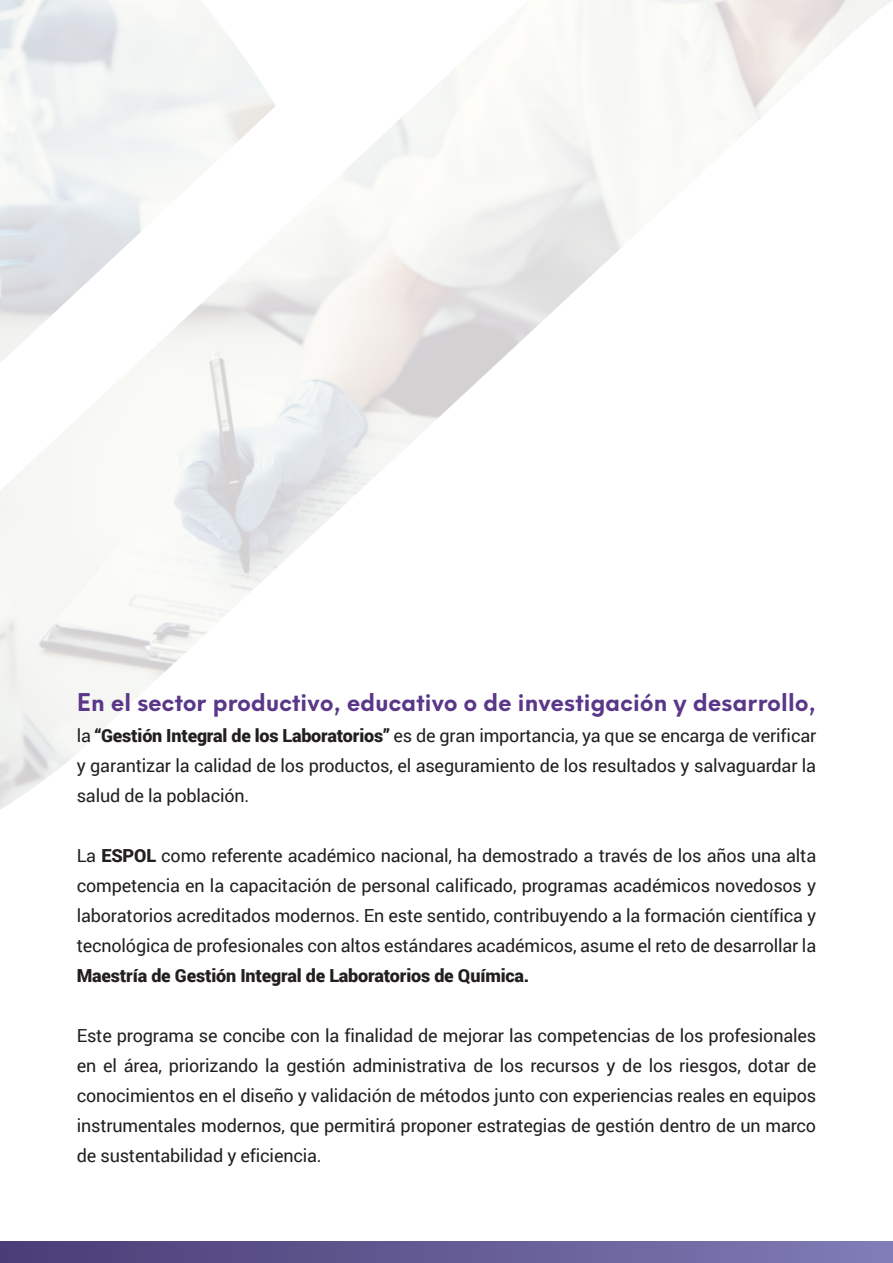
<style>
.page{position:relative;width:893px;height:1263px;background:#fff}
.page>*{position:absolute;margin:0;border:0;box-sizing:border-box;transform-origin:0 0}
.t1{font:700 23.85px "Neue Hans Kendrick";letter-spacing:.01em;color:#5a3789}
.t2{font:18px/30px "Roboto";letter-spacing:-.01em;color:#231f20;text-align:justify}
.t3{font:900 18px "Roboto";letter-spacing:-.01em;color:#231f20}
.s1{font-weight:900}
</style>
<div class="page">
<div style="left:0;top:1242px;width:893px;height:21px;background:linear-gradient(to right,#4a3c75,#7f7cb5)"></div>
<img style="left:0;top:0;width:892px;height:810px">
<h1 class="t1" style="left:77px;top:680px;width:741px">En el sector productivo, educativo o de investigación y desarrollo,</h1>
<p class="t2" style="left:77px;top:720px;width:741px">la <span class="s1">“Gestión Integral de los Laboratorios”</span> es de gran importancia, ya que se encarga de verificar y garantizar la calidad de los productos, el aseguramiento de los resultados y salvaguardar la salud de la población.</p>
<p class="t2" style="left:77px;top:840px;width:741px">La <span class="s1">ESPOL</span> como referente académico nacional, ha demostrado a través de los años una alta competencia en la capacitación de personal calificado, programas académicos novedosos y laboratorios acreditados modernos. En este sentido, contribuyendo a la formación científica y tecnológica de profesionales con altos estándares académicos, asume el reto de desarrollar la</p>
<p class="t3" style="left:77px;top:963px;width:454px">Maestría de Gestión Integral de Laboratorios de Química.</p>
<p class="t2" style="left:77px;top:1020px;width:741px">Este programa se concibe con la finalidad de mejorar las competencias de los profesionales en el área, priorizando la gestión administrativa de los recursos y de los riesgos, dotar de conocimientos en el diseño y validación de métodos junto con experiencias reales en equipos instrumentales modernos, que permitirá proponer estrategias de gestión dentro de un marco de sustentabilidad y eficiencia.</p>
</div>
